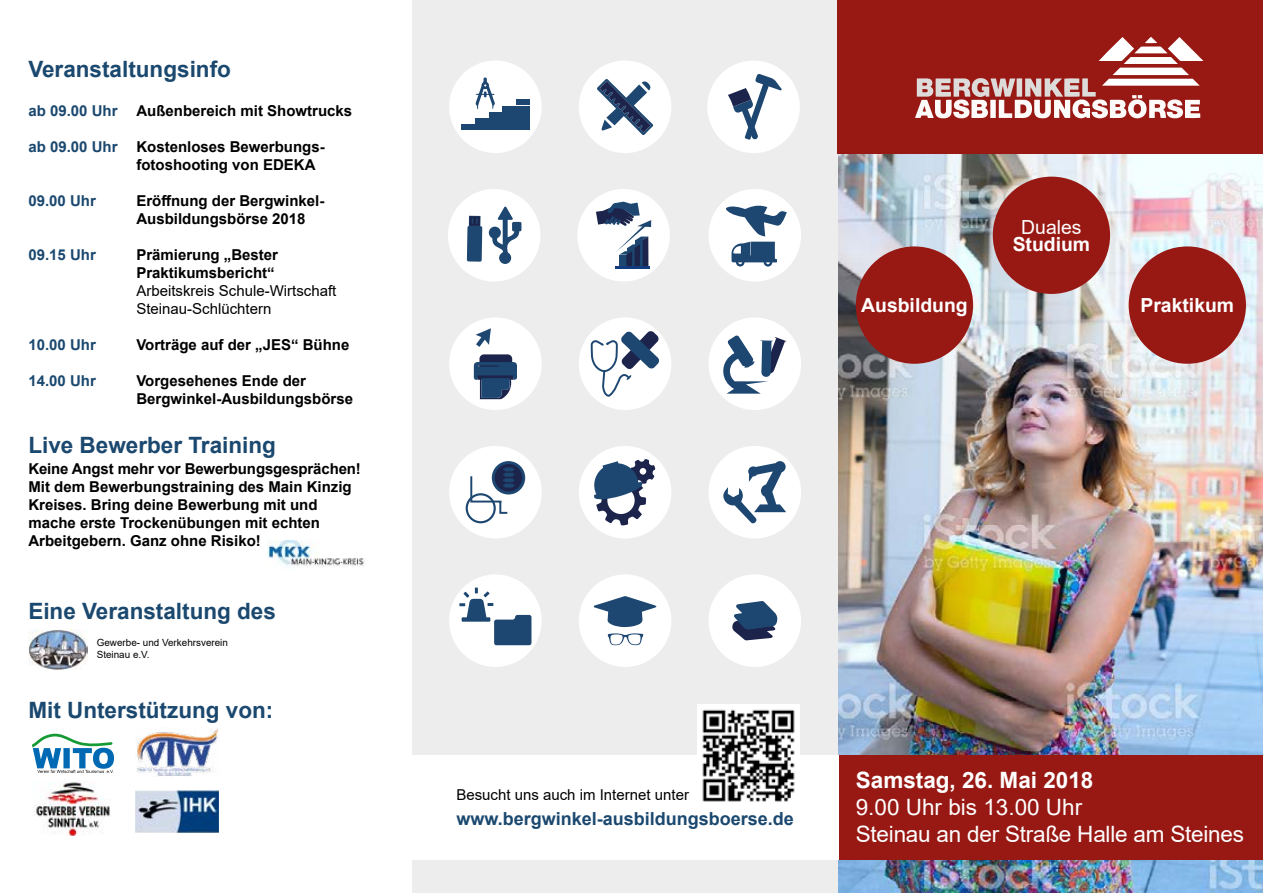
<style>
.page{position:relative;width:1263px;height:893px;background:#fff}
.page>*{position:absolute;margin:0;border:0;box-sizing:border-box;transform-origin:0 0}
.t1{font:700 22.5px "Arial";color:#1b486f}
.t2{font:22.5px/27px "Arial";letter-spacing:-.01em;color:#fff}
.t3{font:700 22.5px "Arial";color:#fff}
.t4{font:700 19.35px "Arial";color:#fff}
.t5{font:19.35px "Arial";color:#fff}
.t6{font:700 18px "Arial";color:#1b486f}
.t7{font:700 15px/18px "Arial";color:#000}
.t8{font:15px/18px "Arial";color:#000}
.t9{font:700 15px "Arial";color:#1b486f}
.t10{font:9.9px/11.9px "Arial";color:#000}
</style>
<div class="page">
<img style="left:838px;top:153px;width:425px;height:740px">
<div style="left:412px;top:0;width:426px;height:893px;background:#ededed"></div>
<div style="left:838px;top:0;width:425px;height:153px;background:#981914"></div>
<div style="left:838px;top:755px;width:425px;height:104px;background:#981914"></div>
<div style="left:412px;top:755px;width:427px;height:104px;background:#fff"></div>
<img style="left:698px;top:705px;width:101px;height:97px">
<img style="left:267px;top:541px;width:98px;height:26px">
<img style="left:28px;top:629px;width:60px;height:41px">
<img style="left:136px;top:728px;width:82px;height:49px">
<svg style="left:32px;top:733px;width:82px;height:40px"></svg>
<img style="left:136px;top:791px;width:83px;height:41px">
<img style="left:34px;top:782px;width:76px;height:54px">
<svg style="left:915px;top:37px;width:288px;height:82px"></svg>
<div style="left:449px;top:61px;width:93px;height:92px;background:#fff;border-radius:50%"></div>
<div style="left:462px;top:125px;width:13px;height:5px;background:#1d4770"></div>
<div style="left:475px;top:125px;width:14px;height:5px;background:#1d4770"></div>
<div style="left:489px;top:125px;width:13px;height:5px;background:#1d4770"></div>
<div style="left:503px;top:125px;width:13px;height:5px;background:#1d4770"></div>
<div style="left:516px;top:125px;width:14px;height:5px;background:#1d4770"></div>
<div style="left:475px;top:118px;width:14px;height:6px;background:#1d4770"></div>
<div style="left:489px;top:118px;width:13px;height:6px;background:#1d4770"></div>
<div style="left:503px;top:118px;width:13px;height:6px;background:#1d4770"></div>
<div style="left:516px;top:118px;width:14px;height:6px;background:#1d4770"></div>
<div style="left:489px;top:112px;width:13px;height:6px;background:#1d4770"></div>
<div style="left:503px;top:112px;width:13px;height:6px;background:#1d4770"></div>
<div style="left:516px;top:112px;width:14px;height:6px;background:#1d4770"></div>
<div style="left:503px;top:106px;width:13px;height:6px;background:#1d4770"></div>
<div style="left:516px;top:106px;width:14px;height:6px;background:#1d4770"></div>
<div style="left:516px;top:100px;width:14px;height:5px;background:#1d4770"></div>
<svg style="left:475px;top:78px;width:20px;height:32px"></svg>
<div style="left:579px;top:61px;width:92px;height:92px;background:#fff;border-radius:50%"></div>
<svg style="left:597px;top:79px;width:57px;height:56px"></svg>
<div style="left:448px;top:189px;width:92px;height:93px;background:#fff;border-radius:50%"></div>
<svg style="left:467px;top:216px;width:15px;height:46px"></svg>
<svg style="left:489px;top:206px;width:32px;height:58px"></svg>
<div style="left:707px;top:61px;width:93px;height:92px;background:#fff;border-radius:50%"></div>
<svg style="left:728px;top:74px;width:54px;height:66px"></svg>
<div style="left:577px;top:189px;width:93px;height:93px;background:#fff;border-radius:50%"></div>
<hr style="left:615px;top:266px;width:35px;height:3px;background:#123b7d">
<svg style="left:596px;top:202px;width:55px;height:64px"></svg>
<div style="left:708px;top:189px;width:93px;height:93px;background:#fff;border-radius:50%"></div>
<svg style="left:731px;top:242px;width:46px;height:25px"></svg>
<svg style="left:726px;top:205px;width:61px;height:31px"></svg>
<div style="left:449px;top:317px;width:93px;height:93px;background:#fff;border-radius:50%"></div>
<div style="left:479px;top:354px;width:33px;height:16px;background:#1c244c;border-radius:4px"></div>
<svg style="left:474px;top:362px;width:43px;height:37px"></svg>
<svg style="left:476px;top:328px;width:15px;height:19px"></svg>
<div style="left:579px;top:317px;width:92px;height:93px;background:#fff;border-radius:50%"></div>
<svg style="left:590px;top:331px;width:69px;height:68px"></svg>
<div style="left:708px;top:317px;width:93px;height:93px;background:#fff;border-radius:50%"></div>
<svg style="left:723px;top:335px;width:63px;height:59px"></svg>
<div style="left:449px;top:446px;width:93px;height:92px;background:#fff;border-radius:50%"></div>
<svg style="left:492px;top:461px;width:33px;height:33px"></svg>
<div style="left:495px;top:464px;width:27px;height:27px;background:#1c244c;border-radius:50%"></div>
<svg style="left:466px;top:467px;width:49px;height:56px"></svg>
<div style="left:579px;top:446px;width:92px;height:92px;background:#fff;border-radius:50%"></div>
<svg style="left:594px;top:459px;width:61px;height:67px"></svg>
<div style="left:708px;top:446px;width:93px;height:92px;background:#fff;border-radius:50%"></div>
<svg style="left:723px;top:461px;width:63px;height:63px"></svg>
<div style="left:449px;top:574px;width:93px;height:93px;background:#fff;border-radius:50%"></div>
<svg style="left:459px;top:588px;width:72px;height:57px"></svg>
<div style="left:579px;top:574px;width:92px;height:93px;background:#fff;border-radius:50%"></div>
<svg style="left:594px;top:596px;width:62px;height:31px"></svg>
<svg style="left:608px;top:633px;width:35px;height:12px"></svg>
<div style="left:708px;top:574px;width:93px;height:93px;background:#fff;border-radius:50%"></div>
<svg style="left:732px;top:601px;width:46px;height:39px"></svg>
<div style="left:856px;top:246px;width:117px;height:118px;background:#981914;border-radius:50%"></div>
<div style="left:1129px;top:246px;width:117px;height:118px;background:#981914;border-radius:50%"></div>
<div style="left:993px;top:177px;width:117px;height:117px;background:#981914;border-radius:50%"></div>
<h1 class="t1" style="left:28px;top:53px;width:204px">Veranstaltungsinfo</h1>
<p class="t9" style="left:28px;top:100px;width:91px">ab 09.00 Uhr</p>
<p class="t7" style="left:136px;top:102px;width:217px">Außenbereich mit Showtrucks</p>
<p class="t9" style="left:28px;top:136px;width:91px">ab 09.00 Uhr</p>
<p class="t7" style="left:136px;top:138px;width:190px">Kostenloses Bewerbungs&shy;fotoshooting von EDEKA</p>
<p class="t9" style="left:28px;top:190px;width:69px">09.00 Uhr</p>
<p class="t7" style="left:136px;top:192px;width:189px">Eröffnung der Bergwinkel-<br>Ausbildungsbörse 2018</p>
<p class="t9" style="left:28px;top:244px;width:69px">09.15 Uhr</p>
<p class="t7" style="left:136px;top:246px;width:143px">Prämierung „Bester<br>Praktikumsbericht“</p>
<p class="t8" style="left:136px;top:282px;width:202px">Arbeitskreis Schule-Wirtschaft<br>Steinau-Schlüchtern</p>
<p class="t9" style="left:28px;top:334px;width:69px">10.00 Uhr</p>
<p class="t7" style="left:136px;top:336px;width:215px">Vorträge auf der „JES“ Bühne</p>
<p class="t9" style="left:28px;top:370px;width:69px">14.00 Uhr</p>
<p class="t7" style="left:136px;top:372px;width:218px">Vorgesehenes Ende der<br>Bergwinkel-Ausbildungsbörse</p>
<h1 class="t1" style="left:28px;top:429px;width:249px">Live Bewerber Training</h1>
<p class="t7" style="left:28px;top:460px;width:334px">Keine Angst mehr vor Bewerbungsgesprächen!<br>Mit dem Bewerbungstraining des Main Kinzig Kreises. Bring deine Bewerbung mit und mache erste Trockenübungen mit echten Arbeitgebern. Ganz ohne Risiko!</p>
<h1 class="t1" style="left:28px;top:596px;width:249px">Eine Veranstaltung des</h1>
<p class="t10" style="left:97px;top:636px;width:133px">Gewerbe- und Verkehrsverein<br>Steinau e.V.</p>
<h1 class="t1" style="left:28px;top:694px;width:246px">Mit Unterstützung von:</h1>
<p class="t5" style="left:1021px;top:214px;width:62px">Duales</p>
<p class="t4" style="left:1013px;top:230px;width:79px">Studium</p>
<p class="t4" style="left:861px;top:292px;width:108px">Ausbildung</p>
<p class="t4" style="left:1140px;top:292px;width:95px">Praktikum</p>
<p class="t8" style="left:456px;top:785px;width:234px">Besucht uns auch im Internet unter</p>
<p class="t6" style="left:456px;top:805px;width:339px">www.bergwinkel-ausbildungsboerse.de</p>
<h1 class="t3" style="left:856px;top:765px;width:239px">Samstag, 26. Mai 2018</h1>
<h1 class="t2" style="left:856px;top:794px;width:390px">9.00 Uhr bis 13.00 Uhr<br>Steinau an der Straße Halle am Steines</h1>
</div>
